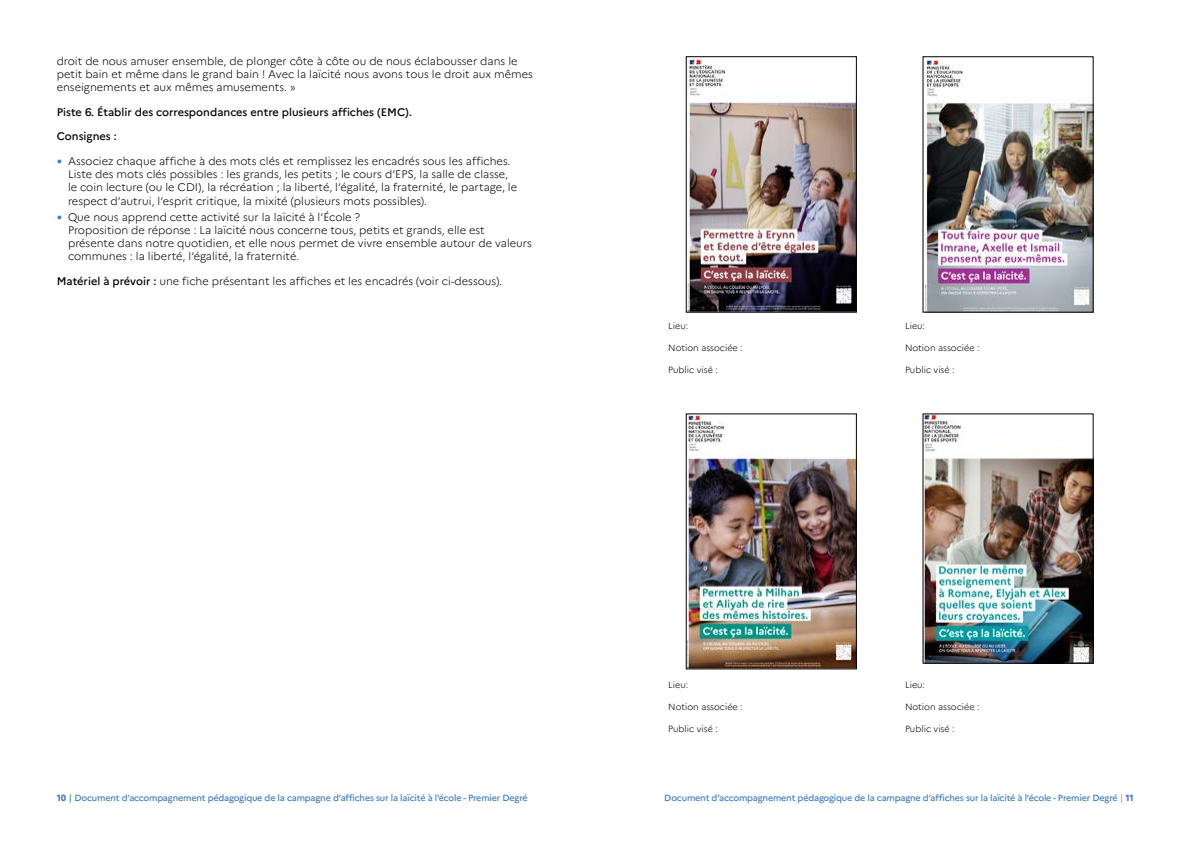
<style>
.page{position:relative;width:1191px;height:842px;background:#fff}
.page>*{position:absolute;margin:0;border:0;box-sizing:border-box;transform-origin:0 0}
.t1{font:300 11px/13.2px "Marianne";color:#000}
.t2{font:500 11px "Marianne";color:#000}
.t3{font:500 9px "Marianne";letter-spacing:-.02em;color:#417dc4}
.t4{font:300 9px "Marianne";color:#000}
.s1{font-family:"Arial";font-weight:400;font-size:9px;color:#417dc4}
.s2{font-weight:500}
.s3{font-weight:800}
.s4{font-weight:300}
</style>
<div class="page">
<img style="left:688px;top:59px;width:166px;height:251px">
<div style="left:686px;top:57px;width:170px;height:255px;border:1px solid #000"></div>
<img style="left:925px;top:59px;width:166px;height:251px">
<img style="left:688px;top:416px;width:166px;height:251px">
<img style="left:925px;top:416px;width:166px;height:245px">
<div style="left:923px;top:414px;width:170px;height:249px;border:1px solid #000"></div>
<p class="t1" style="left:57px;top:54px;width:478px">droit de nous amuser ensemble, de plonger côte à côte ou de nous éclabousser dans le petit bain et même dans le grand bain ! Avec la laïcité nous avons tous le droit aux mêmes enseignements et aux mêmes amusements. »</p>
<p class="t2" style="left:57px;top:105px;width:357px">Piste 6. Établir des correspondances entre plusieurs affiches (EMC).</p>
<p class="t2" style="left:57px;top:130px;width:62px">Consignes :</p>
<p class="t1" style="left:68px;top:154px;width:451px;text-indent:-11px"><span class="s1">●</span> Associez chaque affiche à des mots clés et remplissez les encadrés sous les affiches.<br>Liste des mots clés possibles : les grands, les petits ; le cours d’EPS, la salle de classe, le coin lecture (ou le CDI), la récréation ; la liberté, l’égalité, la fraternité, le partage, le respect d’autrui, l’esprit critique, la mixité (plusieurs mots possibles).</p>
<p class="t1" style="left:68px;top:210px;width:465px;text-indent:-11px"><span class="s1">●</span> Que nous apprend cette activité sur la laïcité à l’École ?<br>Proposition de réponse : La laïcité nous concerne tous, petits et grands, elle est présente dans notre quotidien, et elle nous permet de vivre ensemble autour de valeurs communes : la liberté, l’égalité, la fraternité.</p>
<p class="t1" style="left:57px;top:274px;width:447px"><span class="s2">Matériel à prévoir :</span> une fiche présentant les affiches et les encadrés (voir ci-dessous).</p>
<p class="t4" style="left:668px;top:320px;width:22px">Lieu:</p>
<p class="t4" style="left:668px;top:342px;width:76px">Notion associée :</p>
<p class="t4" style="left:668px;top:365px;width:51px">Public visé :</p>
<p class="t4" style="left:668px;top:679px;width:22px">Lieu:</p>
<p class="t4" style="left:668px;top:701px;width:76px">Notion associée :</p>
<p class="t4" style="left:668px;top:723px;width:51px">Public visé :</p>
<p class="t4" style="left:905px;top:320px;width:22px">Lieu:</p>
<p class="t4" style="left:905px;top:342px;width:76px">Notion associée :</p>
<p class="t4" style="left:905px;top:365px;width:51px">Public visé :</p>
<p class="t4" style="left:905px;top:679px;width:22px">Lieu:</p>
<p class="t4" style="left:905px;top:701px;width:76px">Notion associée :</p>
<p class="t4" style="left:905px;top:723px;width:51px">Public visé :</p>
<p class="t3" style="left:57px;top:792px;width:472px"><span class="s3">10</span> | Document d’accompagnement pédagogique de la campagne d’affiches sur la laïcité à l’école - Premier Degré</p>
<p class="t3" style="left:664px;top:792px;width:471px">Document d’accompagnement pédagogique de la campagne d’affiches sur la laïcité à l’école - Premier Degré <span class="s4">|</span> <span class="s3">11</span></p>
</div>
